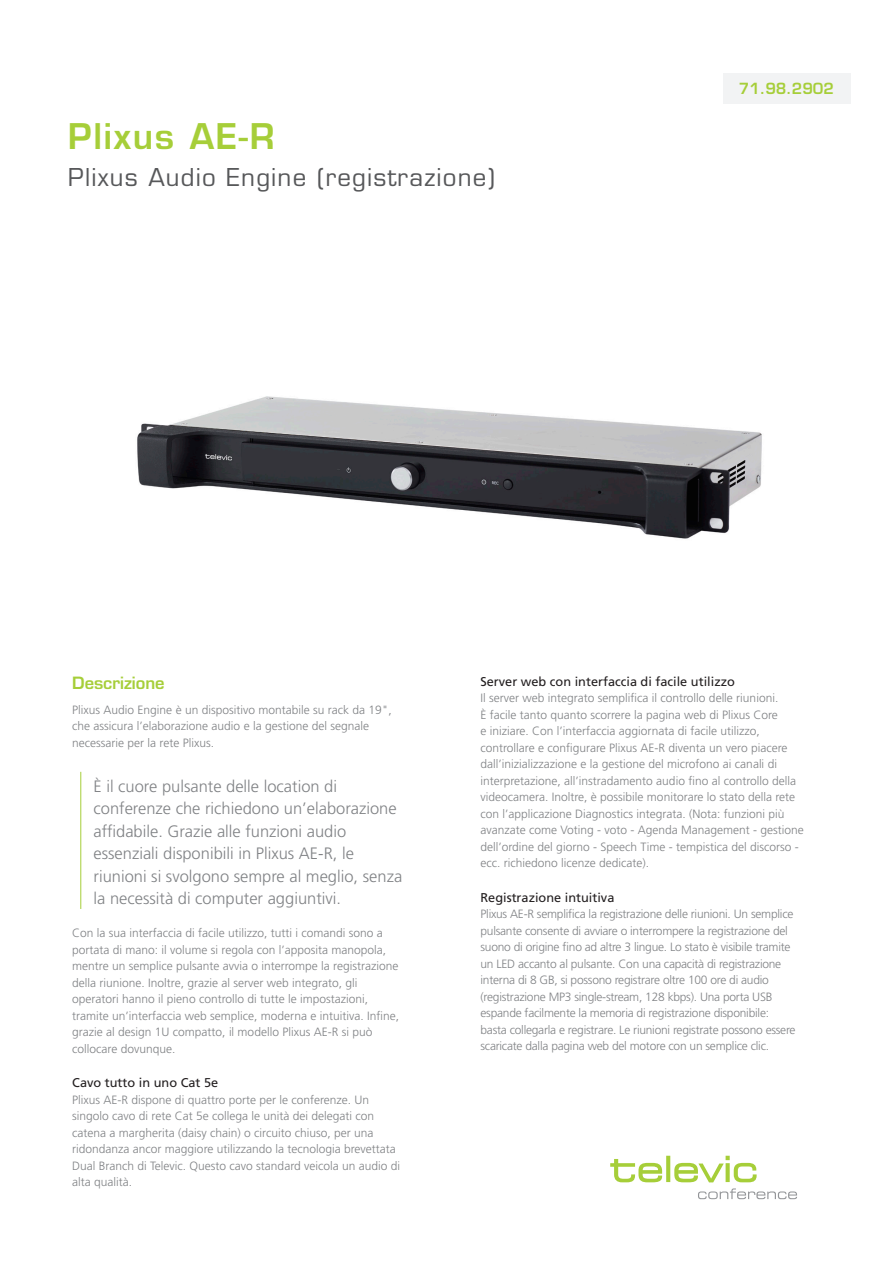
<style>
.page{position:relative;width:893px;height:1263px;background:#fff}
.page>*{position:absolute;margin:0;border:0;box-sizing:border-box;transform-origin:0 0}
.Titel_niveau_1{font:600 34.5px "Eurostile LT Std";letter-spacing:.05em;color:#a6ce39}
.Titel_niveau_2{font:24px "Eurostile LT Std";letter-spacing:.05em;color:#57585a}
.BROOD___regular{font:300 16.5px/22.5px "Frutiger LT Std";color:#808285}
.KOP_2___eurostile_de{font:600 16.5px "Eurostile LT Std";color:#a6ce39}
.DATASHEET_-_number{font:600 15px "Eurostile LT Std";color:#a6ce39}
.BROOD___regular-2{font:12.75px "Frutiger LT Std";color:#231f20}
.BROOD___regular-3{font:300 12px/16.5px "Frutiger LT Std";color:#808285}
.BROOD___regular-4{font:300 12px/16.5px "Frutiger LT Std";letter-spacing:-.02em;color:#808285}
</style>
<div class="page">
<svg style="left:698px;top:1188px;width:99px;height:11px"></svg>
<svg style="left:610px;top:1156px;width:147px;height:26px"></svg>
<img style="left:137px;top:396px;width:625px;height:143px">
<hr style="left:80px;top:772px;width:1px;height:137px;background:#a6ce39">
<div style="left:722px;top:73px;width:128px;height:30px;background:#f2f3f4"></div>
<p class="Titel_niveau_1" style="left:68px;top:115px;width:208px">Plixus AE-R</p>
<p class="Titel_niveau_2" style="left:68px;top:163px;width:428px">Plixus Audio Engine (registrazione)</p>
<p class="DATASHEET_-_number" style="left:739px;top:79px;width:97px">71.98.2902</p>
<p class="DATASHEET_-_number" style="left:802px;top:79px;width:33px">0 0</p>
<p class="KOP_2___eurostile_de" style="left:72px;top:672px;width:94px">Descrizione</p>
<p class="BROOD___regular-3" style="left:72px;top:701px;width:321px">Plixus Audio Engine è un dispositivo montabile su rack da 19", che assicura l’elaborazione audio e la gestione del segnale necessarie per la rete Plixus.</p>
<p class="BROOD___regular" style="left:94px;top:775px;width:310px">È il cuore pulsante delle location di conferenze che richiedono un’elaborazione affidabile. Grazie alle funzioni audio essenziali disponibili in Plixus AE-R, le riunioni si svolgono sempre al meglio, senza la necessità di computer aggiuntivi.</p>
<p class="BROOD___regular-3" style="left:72px;top:925px;width:328px">Con la sua interfaccia di facile utilizzo, tutti i comandi sono a portata di mano: il volume si regola con l’apposita manopola, mentre un semplice pulsante avvia o interrompe la registrazione della riunione. Inoltre, grazie al server web integrato, gli operatori hanno il pieno controllo di tutte le impostazioni, tramite un’interfaccia web semplice, moderna e intuitiva. Infine, grazie al design 1U compatto, il modello Plixus AE-R si può collocare dovunque.</p>
<p class="BROOD___regular-2" style="left:72px;top:1075px;width:147px">Cavo tutto in uno Cat 5e</p>
<p class="BROOD___regular-3" style="left:72px;top:1091px;width:329px">Plixus AE-R dispone di quattro porte per le conferenze. Un singolo cavo di rete Cat 5e collega le unità dei delegati con catena a margherita (daisy chain) o circuito chiuso, per una ridondanza ancor maggiore utilizzando la tecnologia brevettata Dual Branch di Televic. Questo cavo standard veicola un audio di alta qualità.</p>
<p class="BROOD___regular-2" style="left:480px;top:674px;width:256px">Server web con interfaccia di facile utilizzo</p>
<p class="BROOD___regular-3" style="left:480px;top:690px;width:325px">Il server web integrato semplifica il controllo delle riunioni.<br>È facile tanto quanto scorrere la pagina web di Plixus Core<br>e iniziare. Con l’interfaccia aggiornata di facile utilizzo, controllare e configurare Plixus AE-R diventa un vero piacere dall’inizializzazione e la gestione del microfono ai canali di interpretazione, all’instradamento audio fino al controllo della videocamera. Inoltre, è possibile monitorare lo stato della rete con l’applicazione Diagnostics integrata. (Nota: funzioni più avanzate come Voting - voto - Agenda Management - gestione dell’ordine del giorno - Speech Time - tempistica del discorso - ecc. richiedono licenze dedicate).</p>
<p class="BROOD___regular-2" style="left:480px;top:890px;width:135px">Registrazione intuitiva</p>
<p class="BROOD___regular-4" style="left:480px;top:906px;width:317px">Plixus AE-R semplifica la registrazione delle riunioni. Un semplice pulsante consente di avviare o interrompere la registrazione del suono di origine fino ad altre 3 lingue. Lo stato è visibile tramite un LED accanto al pulsante. Con una capacità di registrazione interna di 8 GB, si possono registrare oltre 100 ore di audio (registrazione MP3 single-stream, 128 kbps). Una porta USB espande facilmente la memoria di registrazione disponibile: basta collegarla e registrare. Le riunioni registrate possono essere scaricate dalla pagina web del motore con un semplice clic.</p>
</div>
